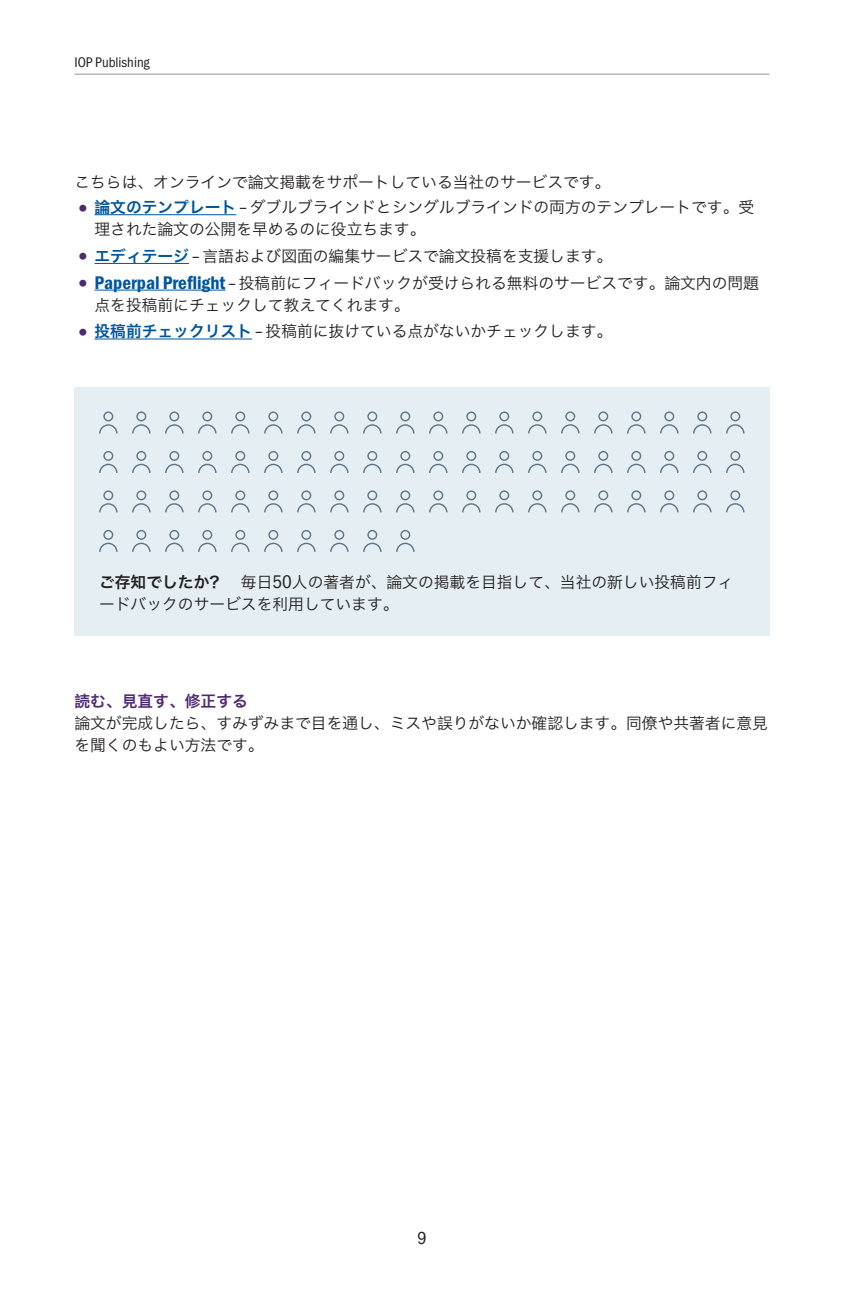
<style>
.page{position:relative;width:844px;height:1290px;background:#fff}
.page>*{position:absolute;margin:0;border:0;box-sizing:border-box;transform-origin:0 0}
.t1{font:17.5px "Franklin Gothic Cond ITC";color:#231f20}
.t2{font:15.75px/21.9px "Hiragino Sans GB W3";color:#231f20}
.t3{font:15.75px "Hiragino Sans GB W6";color:#4e2a74}
.t4{font:14px "Franklin Gothic Cond ITC";color:#231f20}
.s1{font-family:"Franklin Gothic Cond ITC";font-size:24.5px;color:#4e2a74}
.s2{font-family:"Hiragino Sans GB W6";color:#01559e}
.s3{font-family:"Franklin Gothic Cond ITC";font-size:18.38px}
.s4{font-family:"Franklin Gothic Cond ITC";font-weight:600;font-size:18.38px;color:#01559e}
.s5{font-family:"Hiragino Sans GB W6"}
</style>
<div class="page">
<hr style="left:74px;top:74px;width:695px;height:1px;background:#939598">
<div style="left:74px;top:387px;width:695px;height:248px;background:#e5eef2"></div>
<hr style="left:94px;top:214px;width:142px;height:1px;background:#01559e">
<hr style="left:94px;top:263px;width:95px;height:1px;background:#01559e">
<hr style="left:94px;top:290px;width:131px;height:1px;background:#01559e">
<hr style="left:94px;top:339px;width:158px;height:1px;background:#01559e">
<svg style="left:99px;top:411px;width:18px;height:22px"></svg>
<svg style="left:99px;top:451px;width:18px;height:22px"></svg>
<svg style="left:99px;top:490px;width:18px;height:22px"></svg>
<svg style="left:99px;top:530px;width:18px;height:22px"></svg>
<svg style="left:429px;top:490px;width:18px;height:22px"></svg>
<svg style="left:363px;top:411px;width:18px;height:22px"></svg>
<svg style="left:363px;top:451px;width:18px;height:22px"></svg>
<svg style="left:363px;top:490px;width:18px;height:22px"></svg>
<svg style="left:363px;top:530px;width:18px;height:22px"></svg>
<svg style="left:693px;top:490px;width:18px;height:22px"></svg>
<svg style="left:231px;top:411px;width:18px;height:22px"></svg>
<svg style="left:231px;top:451px;width:18px;height:22px"></svg>
<svg style="left:231px;top:490px;width:18px;height:22px"></svg>
<svg style="left:231px;top:530px;width:18px;height:22px"></svg>
<svg style="left:561px;top:490px;width:18px;height:22px"></svg>
<svg style="left:495px;top:411px;width:18px;height:22px"></svg>
<svg style="left:495px;top:451px;width:18px;height:22px"></svg>
<svg style="left:627px;top:411px;width:18px;height:22px"></svg>
<svg style="left:627px;top:451px;width:18px;height:22px"></svg>
<svg style="left:165px;top:411px;width:18px;height:22px"></svg>
<svg style="left:165px;top:451px;width:18px;height:22px"></svg>
<svg style="left:165px;top:490px;width:18px;height:22px"></svg>
<svg style="left:165px;top:530px;width:18px;height:22px"></svg>
<svg style="left:495px;top:490px;width:18px;height:22px"></svg>
<svg style="left:429px;top:411px;width:18px;height:22px"></svg>
<svg style="left:429px;top:451px;width:18px;height:22px"></svg>
<svg style="left:297px;top:411px;width:18px;height:22px"></svg>
<svg style="left:297px;top:451px;width:18px;height:22px"></svg>
<svg style="left:297px;top:490px;width:18px;height:22px"></svg>
<svg style="left:297px;top:530px;width:18px;height:22px"></svg>
<svg style="left:627px;top:490px;width:18px;height:22px"></svg>
<svg style="left:561px;top:411px;width:18px;height:22px"></svg>
<svg style="left:561px;top:451px;width:18px;height:22px"></svg>
<svg style="left:693px;top:411px;width:18px;height:22px"></svg>
<svg style="left:693px;top:451px;width:18px;height:22px"></svg>
<svg style="left:132px;top:411px;width:18px;height:22px"></svg>
<svg style="left:132px;top:451px;width:18px;height:22px"></svg>
<svg style="left:132px;top:490px;width:18px;height:22px"></svg>
<svg style="left:132px;top:530px;width:18px;height:22px"></svg>
<svg style="left:462px;top:490px;width:18px;height:22px"></svg>
<svg style="left:396px;top:411px;width:18px;height:22px"></svg>
<svg style="left:396px;top:451px;width:18px;height:22px"></svg>
<svg style="left:396px;top:490px;width:18px;height:22px"></svg>
<svg style="left:396px;top:530px;width:18px;height:22px"></svg>
<svg style="left:726px;top:490px;width:18px;height:22px"></svg>
<svg style="left:264px;top:411px;width:18px;height:22px"></svg>
<svg style="left:264px;top:451px;width:18px;height:22px"></svg>
<svg style="left:264px;top:490px;width:18px;height:22px"></svg>
<svg style="left:264px;top:530px;width:18px;height:22px"></svg>
<svg style="left:594px;top:490px;width:18px;height:22px"></svg>
<svg style="left:528px;top:411px;width:18px;height:22px"></svg>
<svg style="left:528px;top:451px;width:18px;height:22px"></svg>
<svg style="left:660px;top:411px;width:18px;height:22px"></svg>
<svg style="left:660px;top:451px;width:18px;height:22px"></svg>
<svg style="left:198px;top:411px;width:18px;height:22px"></svg>
<svg style="left:198px;top:451px;width:18px;height:22px"></svg>
<svg style="left:198px;top:490px;width:18px;height:22px"></svg>
<svg style="left:198px;top:530px;width:18px;height:22px"></svg>
<svg style="left:528px;top:490px;width:18px;height:22px"></svg>
<svg style="left:462px;top:411px;width:18px;height:22px"></svg>
<svg style="left:462px;top:451px;width:18px;height:22px"></svg>
<svg style="left:330px;top:411px;width:18px;height:22px"></svg>
<svg style="left:330px;top:451px;width:18px;height:22px"></svg>
<svg style="left:330px;top:490px;width:18px;height:22px"></svg>
<svg style="left:330px;top:530px;width:18px;height:22px"></svg>
<svg style="left:660px;top:490px;width:18px;height:22px"></svg>
<svg style="left:594px;top:411px;width:18px;height:22px"></svg>
<svg style="left:594px;top:451px;width:18px;height:22px"></svg>
<svg style="left:726px;top:411px;width:18px;height:22px"></svg>
<svg style="left:726px;top:451px;width:18px;height:22px"></svg>
<p class="t4" style="left:74px;top:54px;width:77px">IOP Publishing</p>
<p class="t2" style="left:74px;top:171px;width:537px">こちらは、オンラインで論文掲載をサポートしている当社のサービスです。</p>
<p class="t2" style="left:94px;top:196px;width:661px;text-indent:-20px"><span class="s1">•</span> <span class="s2">論文のテンプレート</span> <span class="s3">–</span> ダブルブラインドとシングルブラインドの両方のテンプレートです。受理された論文の公開を早めるのに役立ちます。</p>
<p class="t2" style="left:74px;top:245px;width:539px"><span class="s1">•</span> <span class="s2">エディテージ</span> <span class="s3">–</span> 言語および図面の編集サービスで論文投稿を支援します。</p>
<p class="t2" style="left:94px;top:272px;width:665px;text-indent:-20px"><span class="s1">•</span> <span class="s4">Paperpal Preflight</span> <span class="s3">–</span> 投稿前にフィードバックが受けられる無料のサービスです。論文内の問題点を投稿前にチェックして教えてくれます。</p>
<p class="t2" style="left:74px;top:320px;width:539px"><span class="s1">•</span> <span class="s2">投稿前チェックリスト</span> <span class="s3">–</span> 投稿前に抜けている点がないかチェックします。</p>
<p class="t2" style="left:99px;top:571px;width:635px"><span class="s5">ご存知でしたか？</span>　毎日<span class="s3">50</span>人の著者が、論文の掲載を目指して、当社の新しい投稿前フィードバックのサービスを利用しています。</p>
<p class="t3" style="left:74px;top:690px;width:175px">読む、見直す、修正する</p>
<p class="t2" style="left:74px;top:711px;width:694px">論文が完成したら、すみずみまで目を通し、ミスや誤りがないか確認します。同僚や共著者に意見を聞くのもよい方法です。</p>
<p class="t1" style="left:417px;top:1228px;width:11px">9</p>
</div>
